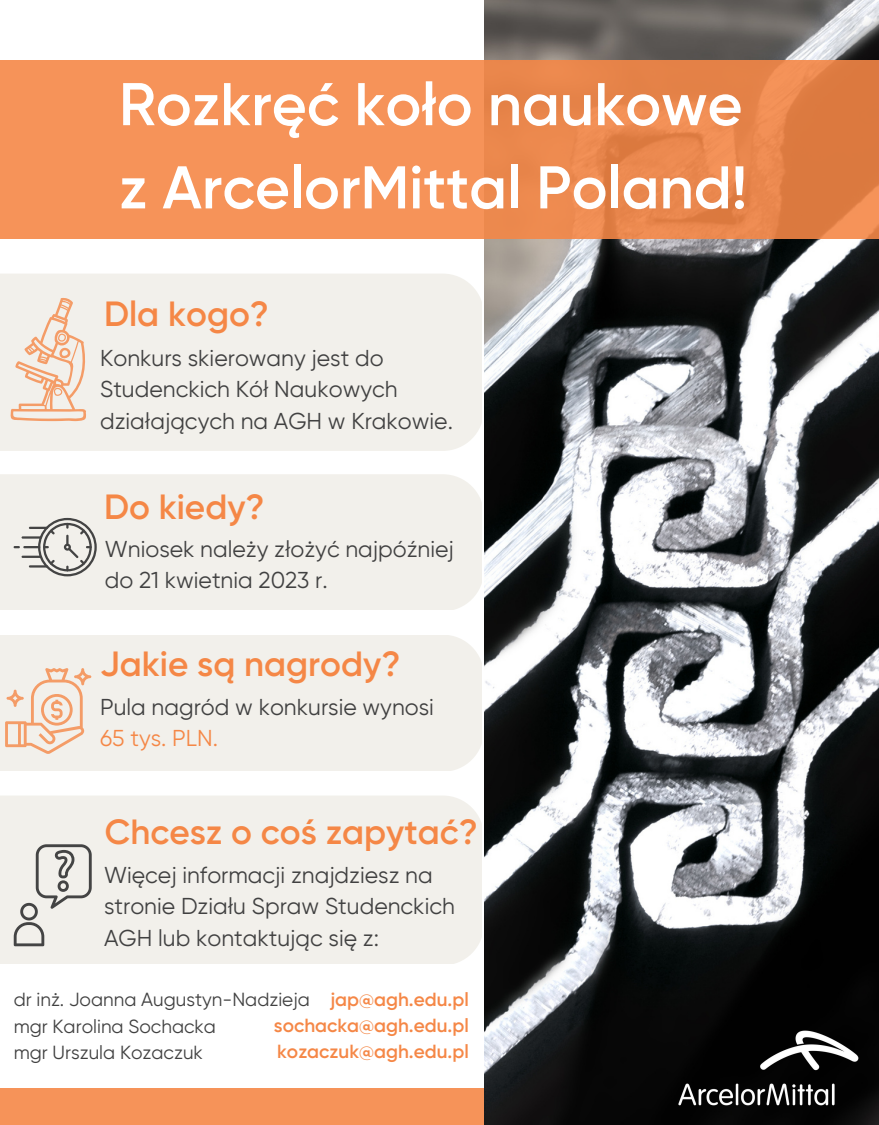
<style>
.page{position:relative;width:879px;height:1125px;background:#fff}
.page>*{position:absolute;margin:0;border:0;box-sizing:border-box;transform-origin:0 0}
.t1{font:600 60.1px/83.2px "Gilroy";color:#fff}
.t2{font:600 35px "Gilroy";color:#f58746}
.t3{font:23px/31.5px "Gilroy";color:#414141}
.t4{font:23px "Gilroy";color:#f58746}
.t5{font:19px/26.2px "Gilroy";color:#414141}
.t6{font:600 19px/26.2px "Gilroy";color:#f58746;text-align:justify}
</style>
<div class="page">
<div style="left:0;top:635px;width:482px;height:136px;background:#f2f0eb"></div>
<div style="left:0;top:796px;width:482px;height:168px;background:#f2f0eb"></div>
<img style="left:484px;top:0;width:395px;height:1125px">
<div style="left:0;top:61px;width:879px;height:178px;background:linear-gradient(to right,#fc985e,#e38147)"></div>
<img style="left:658px;top:1011px;width:220px;height:114px">
<div style="left:0;top:1088px;width:484px;height:37px;background:#f69359"></div>
<svg style="left:5px;top:668px;width:86px;height:86px;background:#f2dbca"></svg>
<div style="left:0;top:274px;width:482px;height:177px;background:#f2f0eb"></div>
<svg style="left:10px;top:298px;width:77px;height:123px;background:#f2dccc"></svg>
<svg style="left:14px;top:844px;width:78px;height:102px;background:#d6d4d0"></svg>
<div style="left:0;top:474px;width:482px;height:136px;background:#f2f0eb"></div>
<svg style="left:14px;top:518px;width:83px;height:58px;background:#cac9c5"></svg>
<h1 class="t1" style="left:119px;top:63px;width:630px">Rozkręć koło naukowe z ArcelorMittal Poland!</h1>
<h2 class="t2" style="left:104px;top:293px;width:166px">Dla kogo?</h2>
<p class="t3" style="left:100px;top:342px;width:354px">Konkurs skierowany jest do<br>Studenckich Kół Naukowych działających na AGH w Krakowie.</p>
<h2 class="t2" style="left:104px;top:486px;width:162px">Do kiedy?</h2>
<p class="t3" style="left:105px;top:533px;width:350px">Wniosek należy złożyć najpóźniej do 21 kwietnia 2023 r.</p>
<h2 class="t2" style="left:100px;top:643px;width:302px">Jakie są nagrody?</h2>
<p class="t3" style="left:100px;top:691px;width:335px">Pula nagród w konkursie wynosi</p>
<p class="t4" style="left:100px;top:725px;width:119px">65 tys. PLN.</p>
<h2 class="t2" style="left:105px;top:811px;width:375px">Chcesz o coś zapytać?</h2>
<p class="t3" style="left:104px;top:859px;width:352px">Więcej informacji znajdziesz na stronie Działu Spraw Studenckich<br>AGH lub kontaktując się z:</p>
<p class="t6" style="left:274px;top:986px;width:196px;text-indent:57px">jap@agh.edu.pl sochacka@agh.edu.pl kozaczuk@agh.edu.pl</p>
<p class="t5" style="left:14px;top:987px;width:298px">dr inż. Joanna Augustyn-Nadzieja mgr Karolina Sochacka<br>mgr Urszula Kozaczuk</p>
</div>
